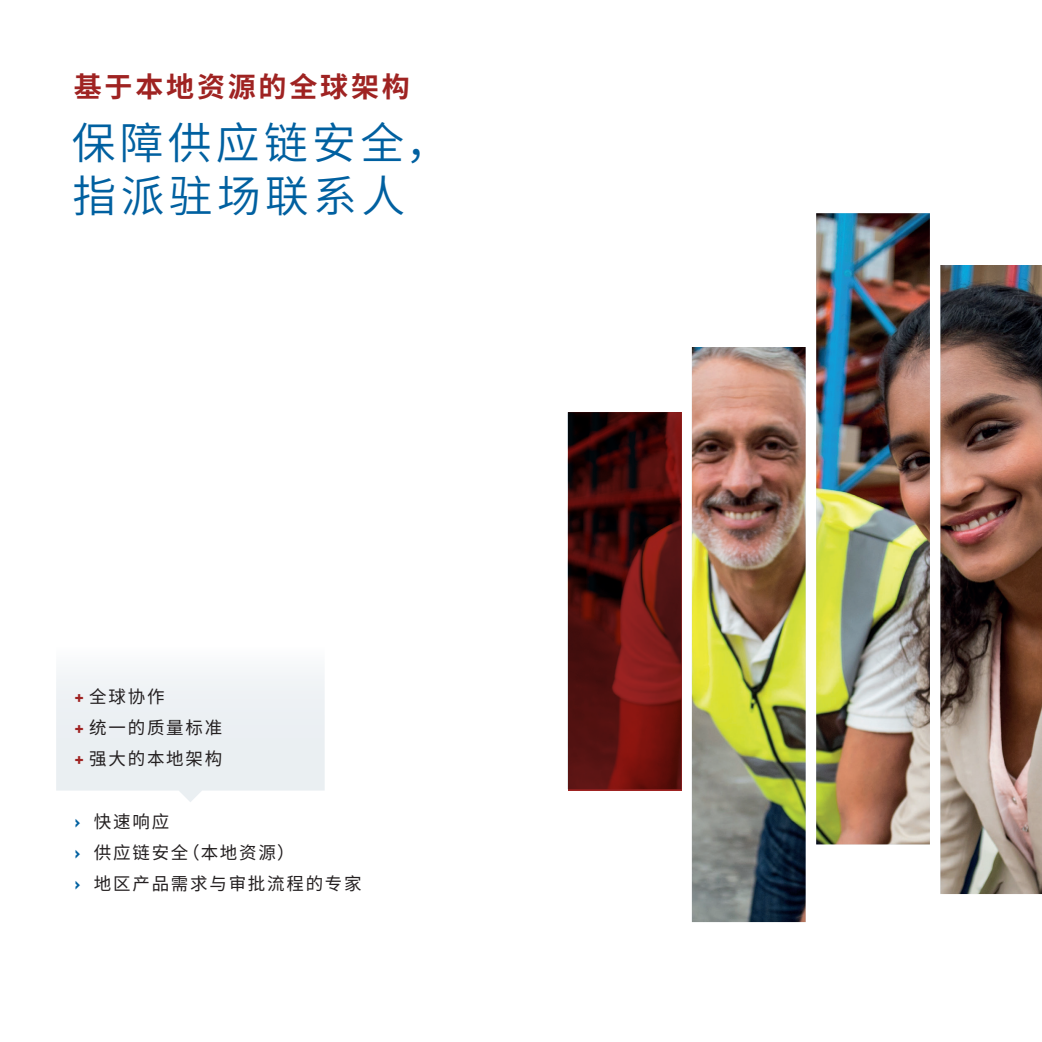
<style>
.page{position:relative;width:1042px;height:1042px;background:#fff}
.page>*{position:absolute;margin:0;border:0;box-sizing:border-box;transform-origin:0 0}
.t1{font:43.75px/52.5px "Source Han Sans CN";letter-spacing:.1em;color:#0060a0}
.t2{font:700 28px "Source Han Sans CN";letter-spacing:.1em;color:#9f2322}
.t3{font:17.5px/31px "Source Han Sans CN";letter-spacing:.1em;color:#231f20}
.s1{font-family:"DIN Pro";font-weight:700;color:#9f2322}
.s2{font-family:"DIN Pro";font-weight:700;color:#0060a0}
</style>
<div class="page">
<img style="left:568px;top:213px;width:474px;height:709px">
<svg style="left:568px;top:412px;width:113px;height:378px;background:#510f0e"></svg>
<svg style="left:56px;top:670px;width:269px;height:132px"></svg>
<h2 class="t2" style="left:74px;top:71px;width:337px">基于本地资源的全球架构</h2>
<h1 class="t1" style="left:72px;top:118px;width:379px">保障供应链安全，指派驻场联系人</h1>
<p class="t3" style="left:74px;top:681px;width:149px"><span class="s1">+</span> 全球协作<br><span class="s1">+</span> 统一的质量标准<span class="s1">+</span> 强大的本地架构</p>
<p class="t3" style="left:74px;top:807px;width:289px"><span class="s2">›</span> 快速响应<br><span class="s2">›</span> 供应链安全（本地资源）<br><span class="s2">›</span> 地区产品需求与审批流程的专家</p>
</div>
